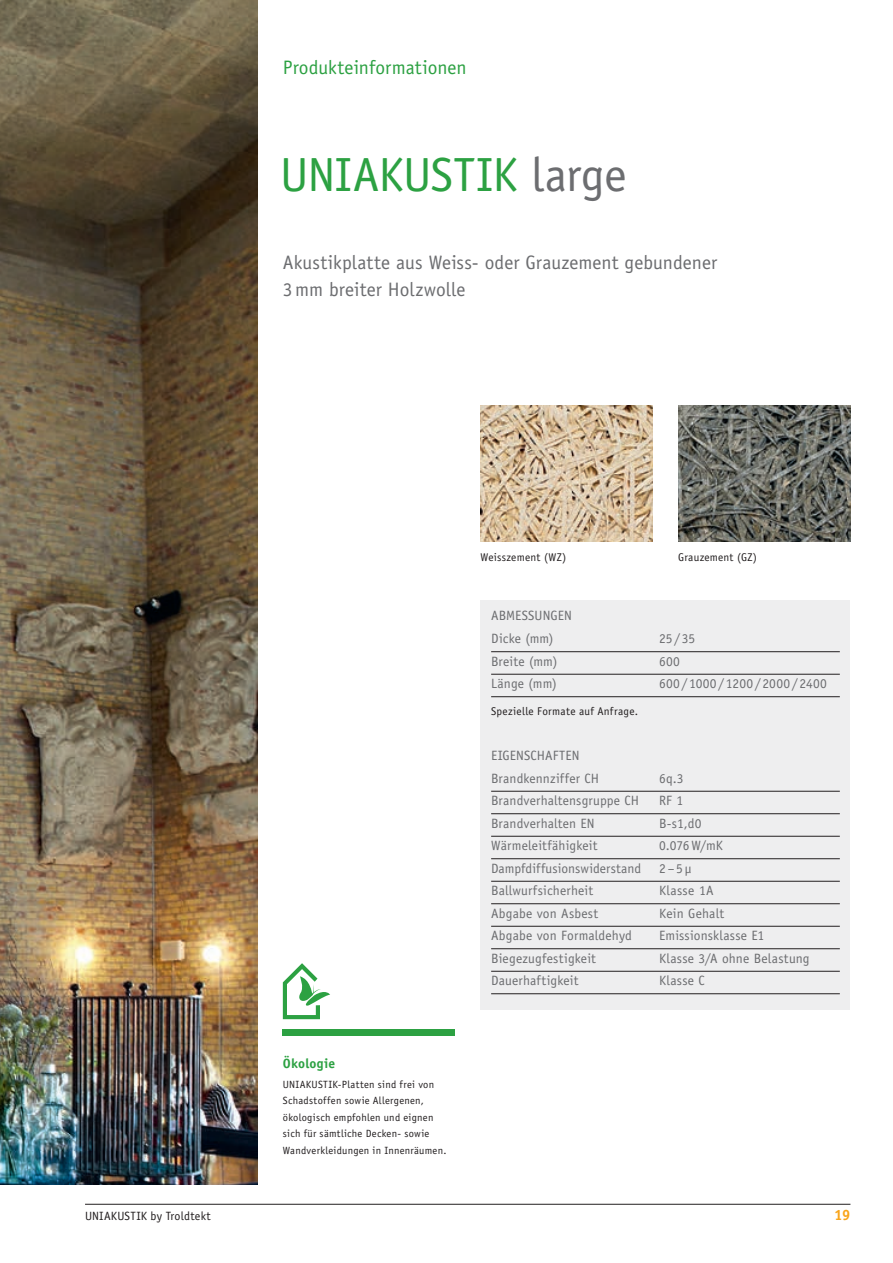
<style>
.page{position:relative;width:893px;height:1263px;background:#fff}
.page>*{position:absolute;margin:0;border:0;box-sizing:border-box;transform-origin:0 0}
.t1{font:48px "Officina Sans Std";letter-spacing:-.01em;color:#2ca142}
.t2{font:19.5px/27px "Officina Sans Std";letter-spacing:.005em;color:#6c6d70}
.t3{font:19.5px "Officina Sans Std";color:#2ca142}
.t4{font:700 15px "Officina Sans Std";color:#f9a51b}
.t5{font:13.5px/22.5px "Officina Sans Std";letter-spacing:.01em;color:#6c6d70}
.t6{font:700 13.5px "Officina Sans Std";letter-spacing:.015em;color:#2ca142}
.t7{font:12px "Officina Sans Std";letter-spacing:.02em;color:#231f20}
.t8{font:11.25px "Officina Sans Std";letter-spacing:.025em;color:#231f20}
.t9{font:10.5px/16.5px "Officina Sans Std";letter-spacing:.025em;color:#231f20}
.s1{color:#6c6d70}
</style>
<div class="page">
<hr style="left:85px;top:1204px;width:765px;height:1px;background:#231f20">
<img style="left:0;top:0;width:257px;height:1184px">
<img style="left:678px;top:405px;width:172px;height:137px">
<img style="left:480px;top:405px;width:173px;height:137px">
<div style="left:283px;top:1029px;width:172px;height:6px;background:#2ca142"></div>
<svg style="left:283px;top:963px;width:47px;height:56px"></svg>
<div style="left:480px;top:600px;width:370px;height:410px;background:#eeeeef"></div>
<hr style="left:491px;top:651px;width:349px;height:1px;background:#231f20">
<hr style="left:491px;top:674px;width:349px;height:1px;background:#231f20">
<hr style="left:491px;top:696px;width:349px;height:1px;background:#231f20">
<hr style="left:491px;top:791px;width:349px;height:1px;background:#231f20">
<hr style="left:491px;top:813px;width:349px;height:1px;background:#231f20">
<hr style="left:491px;top:836px;width:349px;height:1px;background:#231f20">
<hr style="left:491px;top:858px;width:349px;height:1px;background:#231f20">
<hr style="left:491px;top:881px;width:349px;height:1px;background:#231f20">
<hr style="left:491px;top:903px;width:349px;height:1px;background:#231f20">
<hr style="left:491px;top:926px;width:349px;height:1px;background:#231f20">
<hr style="left:491px;top:948px;width:349px;height:1px;background:#231f20">
<hr style="left:491px;top:971px;width:349px;height:1px;background:#231f20">
<hr style="left:491px;top:993px;width:349px;height:1px;background:#231f20">
<h2 class="t3" style="left:283px;top:56px;width:185px">Produkteinformationen</h2>
<h1 class="t1" style="left:280px;top:146px;width:348px">UNIAKUSTIK <span class="s1">large</span></h1>
<h2 class="t2" style="left:283px;top:248px;width:436px">Akustikplatte aus Weiss- oder Grauzement gebundener<br>3mm breiter Holzwolle</h2>
<p class="t8" style="left:480px;top:551px;width:87px">Weisszement (WZ)</p>
<p class="t8" style="left:678px;top:551px;width:80px">Grauzement (GZ)</p>
<p class="t5" style="left:491px;top:605px;width:82px">ABMESSUNGEN<br>Dicke (mm)</p>
<p class="t5" style="left:659px;top:627px;width:38px">25/35</p>
<p class="t5" style="left:491px;top:650px;width:68px">Breite (mm)</p>
<p class="t5" style="left:659px;top:650px;width:22px">600</p>
<p class="t5" style="left:491px;top:672px;width:67px">Länge (mm)</p>
<p class="t5" style="left:659px;top:672px;width:169px">600/1000/1200/2000/2400</p>
<p class="t8" style="left:491px;top:705px;width:148px">Spezielle Formate auf Anfrage.</p>
<p class="t5" style="left:491px;top:744px;width:110px">EIGENSCHAFTEN<br>Brandkennziffer CH</p>
<p class="t5" style="left:659px;top:767px;width:26px">6q.3</p>
<p class="t6" style="left:283px;top:1055px;width:54px">Ökologie</p>
<p class="t9" style="left:283px;top:1076px;width:165px">UNIAKUSTIK-Platten sind frei von Schadstoffen sowie Allergenen, ökologisch empfohlen und eignen sich für sämtliche Decken- sowie Wandverkleidungen in Innenräumen.</p>
<p class="t5" style="left:491px;top:789px;width:150px">Brandverhaltensgruppe CH</p>
<p class="t5" style="left:659px;top:789px;width:26px">RF 1</p>
<p class="t5" style="left:491px;top:812px;width:105px">Brandverhalten EN</p>
<p class="t5" style="left:659px;top:812px;width:44px">B-s1,d0</p>
<p class="t5" style="left:491px;top:834px;width:108px">Wärmeleitfähigkeit</p>
<p class="t5" style="left:659px;top:834px;width:65px">0.076W/mK</p>
<p class="t5" style="left:491px;top:857px;width:151px">Dampfdiffusionswiderstand</p>
<p class="t5" style="left:659px;top:857px;width:35px">2–5μ</p>
<p class="t5" style="left:491px;top:879px;width:104px">Ballwurfsicherheit</p>
<p class="t5" style="left:659px;top:879px;width:56px">Klasse 1A</p>
<p class="t5" style="left:491px;top:902px;width:109px">Abgabe von Asbest</p>
<p class="t5" style="left:659px;top:902px;width:67px">Kein Gehalt</p>
<p class="t5" style="left:491px;top:924px;width:142px">Abgabe von Formaldehyd</p>
<p class="t5" style="left:659px;top:924px;width:107px">Emissionsklasse E1</p>
<p class="t5" style="left:491px;top:947px;width:106px">Biegezugfestigkeit</p>
<p class="t5" style="left:659px;top:947px;width:152px">Klasse 3/A ohne Belastung</p>
<p class="t5" style="left:491px;top:969px;width:89px">Dauerhaftigkeit</p>
<p class="t5" style="left:659px;top:969px;width:47px">Klasse C</p>
<p class="t7" style="left:85px;top:1209px;width:127px">UNIAKUSTIK by Troldtekt</p>
<p class="t4" style="left:834px;top:1206px;width:18px">19</p>
</div>
